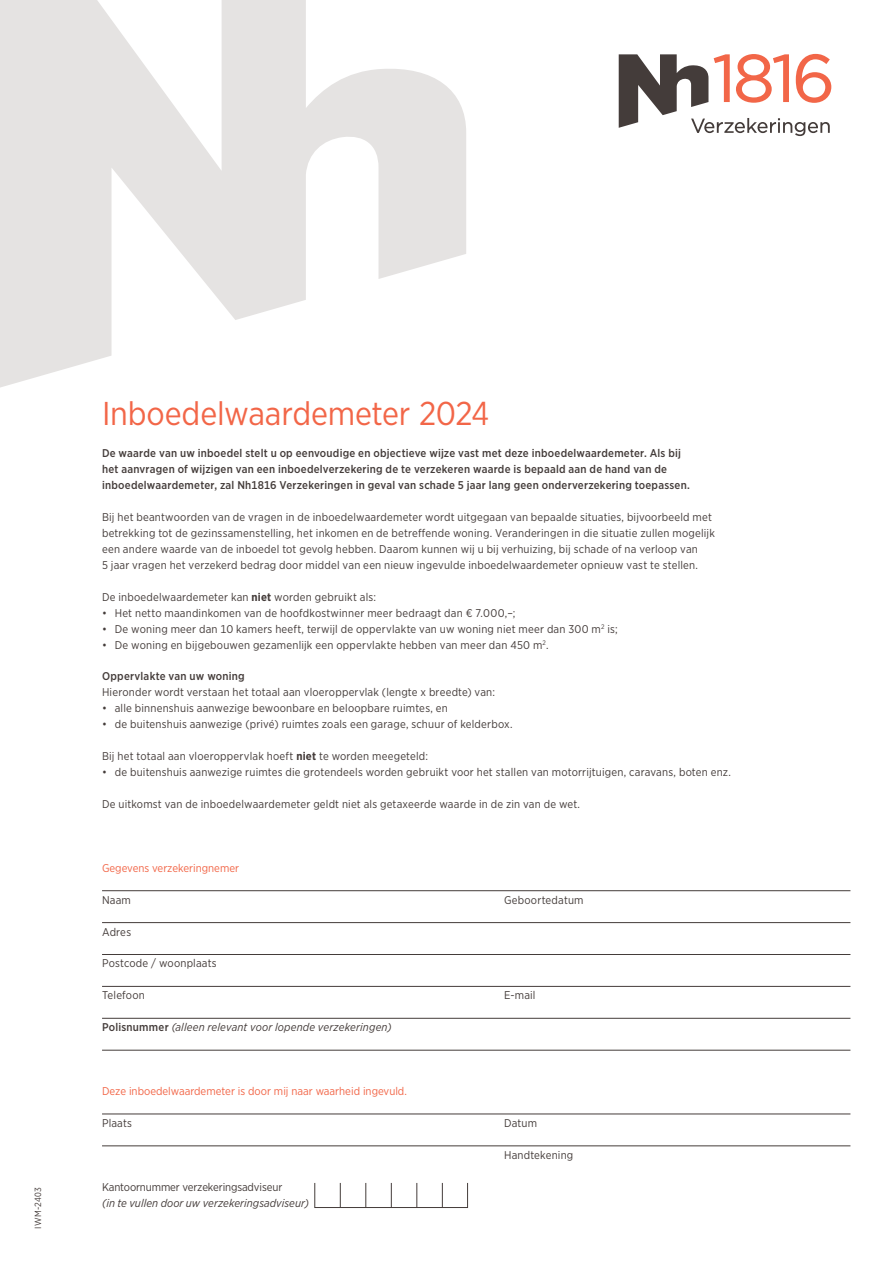
<style>
.page{position:relative;width:893px;height:1263px;background:#fff}
.page>*{position:absolute;margin:0;border:0;box-sizing:border-box;transform-origin:0 0}
.t1{font:33px "Gotham Narrow";letter-spacing:-.005em;color:#f26648}
.t2{font:11.25px/15.9px "Gotham Narrow";letter-spacing:.015em;color:#443c3a}
.t3{font:500 11.25px/15.9px "Gotham Narrow";letter-spacing:.02em;color:#443c3a}
.t4{font:italic 11.25px/15.9px "Gotham Narrow";letter-spacing:.01em;color:#443c3a}
.t5{font:11.25px "Gotham Narrow";color:#f26648}
.t6{font:9px "Gotham Narrow";letter-spacing:.03em;color:#443c3a}
.s1{font-weight:700}
.s2{font-weight:500;font-style:normal}
.s3{font-style:normal}
</style>
<div class="page">
<svg style="left:0;top:0;width:466px;height:388px;fill:#e5e3e2"></svg>
<hr style="left:102px;top:890px;width:748px;height:1px;background:#443c3a">
<hr style="left:102px;top:922px;width:748px;height:1px;background:#443c3a">
<hr style="left:102px;top:954px;width:748px;height:1px;background:#443c3a">
<hr style="left:102px;top:986px;width:748px;height:1px;background:#443c3a">
<hr style="left:102px;top:1018px;width:748px;height:1px;background:#443c3a">
<hr style="left:102px;top:1050px;width:748px;height:1px;background:#443c3a">
<hr style="left:102px;top:1114px;width:748px;height:1px;background:#443c3a">
<hr style="left:102px;top:1145px;width:748px;height:1px;background:#443c3a">
<div style="left:315px;top:1183px;width:153px;height:25px;border:1px solid #443c3a"></div>
<svg style="left:340px;top:1183px;width:1px;height:24px"></svg>
<svg style="left:366px;top:1183px;width:1px;height:24px"></svg>
<svg style="left:391px;top:1183px;width:1px;height:24px"></svg>
<svg style="left:417px;top:1183px;width:1px;height:24px"></svg>
<svg style="left:442px;top:1183px;width:1px;height:24px"></svg>
<svg style="left:619px;top:54px;width:212px;height:82px"></svg>
<p class="t6" style="left:32px;top:1229px;width:43px;rotate:-90deg">IWM-2403</p>
<p class="t1" style="left:102px;top:393px;width:389px">Inboedelwaardemeter 2024</p>
<p class="t3" style="left:102px;top:445px;width:589px">De waarde van uw inboedel stelt u op eenvoudige en objectieve wijze vast met deze inboedelwaardemeter. Als bij het aanvragen of wijzigen van een inboedelverzekering de te verzekeren waarde is bepaald aan de hand van de inboedelwaardemeter, zal Nh1816 Verzekeringen in geval van schade 5 jaar lang geen onderverzekering toepassen.</p>
<p class="t2" style="left:102px;top:509px;width:614px">Bij het beantwoorden van de vragen in de inboedelwaardemeter wordt uitgegaan van bepaalde situaties, bijvoorbeeld met betrekking tot de gezinssamenstelling, het inkomen en de betreffende woning. Veranderingen in die situatie zullen mogelijk een andere waarde van de inboedel tot gevolg hebben. Daarom kunnen wij u bij verhuizing, bij schade of na verloop van<br>5 jaar vragen het verzekerd bedrag door middel van een nieuw ingevulde inboedelwaardemeter opnieuw vast te stellen.</p>
<p class="t2" style="left:102px;top:588px;width:276px">De inboedelwaardemeter kan <span class="s1">niet</span> worden gebruikt als:</p>
<p class="t2" style="left:102px;top:604px;width:415px">• Het netto maandinkomen van de hoofdkostwinner meer bedraagt dan € 7.000,–;</p>
<p class="t2" style="left:102px;top:620px;width:517px">• De woning meer dan 10 kamers heeft, terwijl de oppervlakte van uw woning niet meer dan 300 m<sup>2</sup> is;</p>
<p class="t2" style="left:102px;top:636px;width:448px">• De woning en bijgebouwen gezamenlijk een oppervlakte hebben van meer dan 450 m<sup>2</sup>.</p>
<p class="t3" style="left:102px;top:668px;width:144px">Oppervlakte van uw woning</p>
<p class="t2" style="left:102px;top:684px;width:394px">Hieronder wordt verstaan het totaal aan vloeroppervlak (lengte x breedte) van:</p>
<p class="t2" style="left:102px;top:700px;width:347px">• alle binnenshuis aanwezige bewoonbare en beloopbare ruimtes, en</p>
<p class="t2" style="left:102px;top:716px;width:412px">• de buitenshuis aanwezige (privé) ruimtes zoals een garage, schuur of kelderbox.</p>
<p class="t2" style="left:102px;top:748px;width:328px">Bij het totaal aan vloeroppervlak hoeft <span class="s1">niet</span> te worden meegeteld:</p>
<p class="t2" style="left:102px;top:764px;width:630px">• de buitenshuis aanwezige ruimtes die grotendeels worden gebruikt voor het stallen van motorrijtuigen, caravans, boten enz.</p>
<p class="t2" style="left:102px;top:796px;width:480px">De uitkomst van de inboedelwaardemeter geldt niet als getaxeerde waarde in de zin van de wet.</p>
<p class="t5" style="left:102px;top:861px;width:139px">Gegevens verzekeringnemer</p>
<p class="t2" style="left:102px;top:891px;width:30px">Naam</p>
<p class="t2" style="left:504px;top:891px;width:81px">Geboortedatum</p>
<p class="t2" style="left:102px;top:923px;width:31px">Adres</p>
<p class="t2" style="left:102px;top:955px;width:116px">Postcode / woonplaats</p>
<p class="t2" style="left:102px;top:987px;width:44px">Telefoon</p>
<p class="t2" style="left:504px;top:987px;width:33px">E-mail</p>
<p class="t4" style="left:102px;top:1019px;width:291px"><span class="s2">Polisnummer</span> (alleen relevant voor lopende verzekeringen)</p>
<p class="t5" style="left:102px;top:1084px;width:306px">Deze inboedelwaardemeter is door mij naar waarheid ingevuld.</p>
<p class="t2" style="left:102px;top:1115px;width:32px">Plaats</p>
<p class="t2" style="left:504px;top:1115px;width:35px">Datum</p>
<p class="t2" style="left:504px;top:1147px;width:71px">Handtekening</p>
<p class="t4" style="left:102px;top:1178px;width:208px"><span class="s3">Kantoornummer verzekeringsadviseur<br></span>(in te vullen door uw verzekeringsadviseur)</p>
</div>
